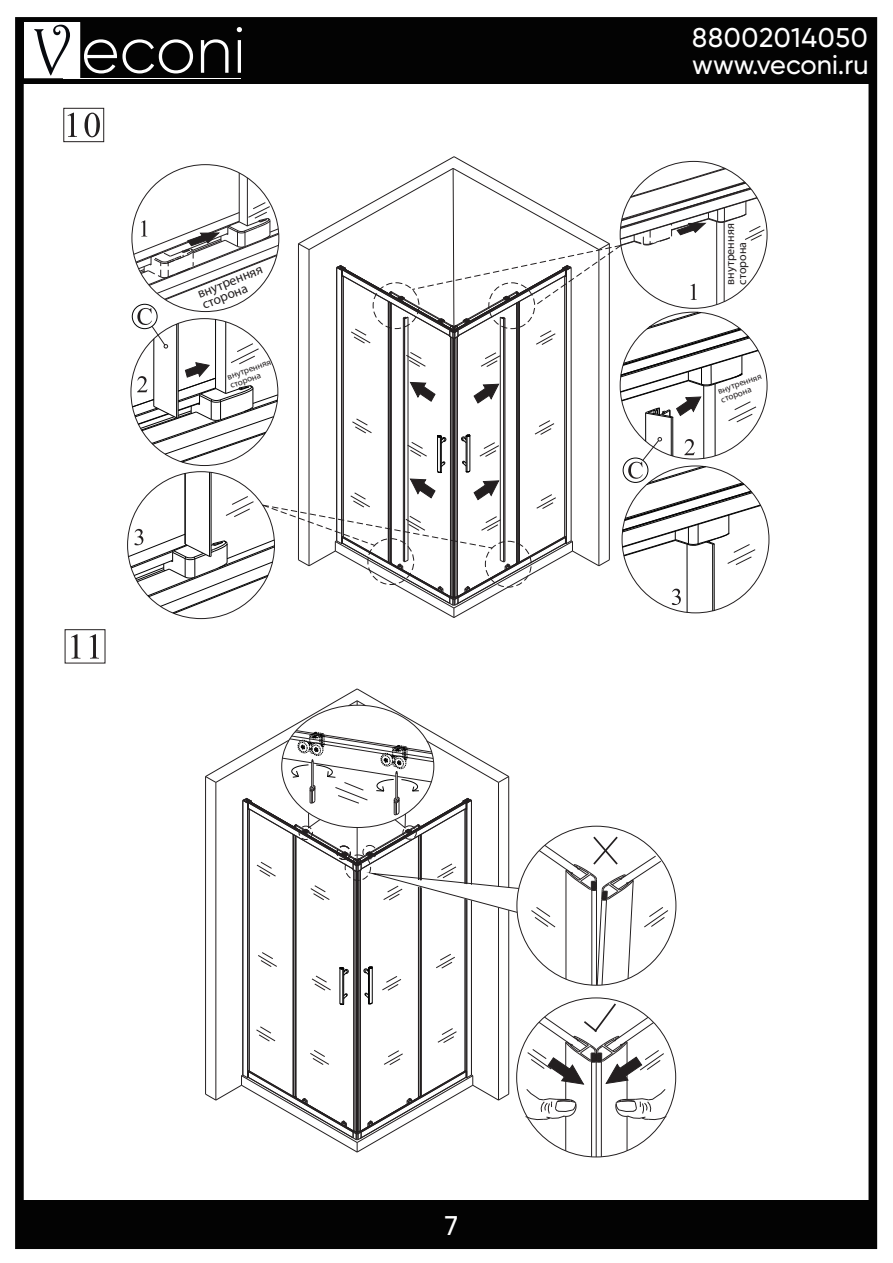
<style>
.page{position:relative;width:893px;height:1263px;background:#fff}
.page>*{position:absolute;margin:0;border:0;box-sizing:border-box;transform-origin:0 0}
.t1{font:500 27px/27px "Gilroy";letter-spacing:.015em;color:#fff}
.t2{font:13.5px/12px "Myriad Pro";color:#231f20}
.t3{font:12px/12px "Myriad Pro";color:#231f20}
.t4{font:9px/9px "Myriad Pro";color:#231f20}
</style>
<div class="page">
<div style="left:22px;top:23px;width:848px;height:61px;background:#030303"></div>
<div style="left:15px;top:17px;width:862px;height:1232px;border:9px solid #030303"></div>
<svg style="left:24px;top:22px;width:169px;height:56px"></svg>
<svg style="left:201px;top:39px;width:28px;height:34px"></svg>
<svg style="left:237px;top:27px;width:5px;height:46px"></svg>
<hr style="left:64px;top:78px;width:177px;height:1px;background:#fff">
<div style="left:17px;top:1200px;width:856px;height:42px;background:#030303"></div>
<svg style="left:68px;top:113px;width:32px;height:24px"></svg>
<div style="left:63px;top:108px;width:41px;height:34px;border:1px solid #231f20"></div>
<svg style="left:71px;top:634px;width:28px;height:24px"></svg>
<div style="left:65px;top:629px;width:40px;height:34px;border:1px solid #231f20"></div>
<svg style="left:531px;top:835px;width:138px;height:151px"></svg>
<svg style="left:436px;top:953px;width:19px;height:16px"></svg>
<svg style="left:258px;top:952px;width:19px;height:15px"></svg>
<svg style="left:437px;top:1028px;width:20px;height:15px"></svg>
<svg style="left:256px;top:1026px;width:20px;height:16px"></svg>
<svg style="left:382px;top:976px;width:20px;height:15px"></svg>
<svg style="left:311px;top:975px;width:20px;height:16px"></svg>
<hr style="left:355px;top:871px;width:1px;height:260px;background:#231f20">
<hr style="left:356px;top:871px;width:1px;height:261px;background:#231f20">
<hr style="left:294px;top:835px;width:1px;height:262px;background:#231f20">
<hr style="left:296px;top:836px;width:1px;height:260px;background:#231f20">
<hr style="left:247px;top:803px;width:1px;height:275px;background:#231f20">
<hr style="left:360px;top:870px;width:1px;height:261px;background:#231f20">
<hr style="left:359px;top:871px;width:1px;height:260px;background:#231f20">
<hr style="left:358px;top:871px;width:1px;height:261px;background:#231f20">
<hr style="left:357px;top:871px;width:1px;height:261px;background:#231f20">
<hr style="left:420px;top:887px;width:1px;height:210px;background:#231f20">
<hr style="left:467px;top:899px;width:1px;height:179px;background:#231f20">
<hr style="left:466px;top:899px;width:1px;height:179px;background:#231f20">
<hr style="left:508px;top:910px;width:1px;height:184px;background:#231f20">
<hr style="left:498px;top:907px;width:1px;height:193px;background:#231f20">
<hr style="left:353px;top:870px;width:1px;height:261px;background:#231f20">
<hr style="left:293px;top:834px;width:1px;height:262px;background:#231f20">
<hr style="left:295px;top:836px;width:1px;height:260px;background:#231f20">
<hr style="left:249px;top:809px;width:1px;height:261px;background:#231f20">
<hr style="left:242px;top:800px;width:1px;height:275px;background:#231f20">
<hr style="left:418px;top:887px;width:1px;height:209px;background:#231f20">
<hr style="left:421px;top:888px;width:1px;height:208px;background:#231f20">
<hr style="left:471px;top:900px;width:1px;height:175px;background:#231f20">
<hr style="left:465px;top:899px;width:1px;height:171px;background:#231f20">
<hr style="left:205px;top:776px;width:1px;height:318px;background:#231f20">
<hr style="left:216px;top:782px;width:1px;height:318px;background:#231f20">
<svg style="left:205px;top:1049px;width:305px;height:104px"></svg>
<svg style="left:205px;top:688px;width:314px;height:225px"></svg>
<hr style="left:627px;top:1116px;width:1px;height:35px;background:#231f20">
<hr style="left:601px;top:1062px;width:1px;height:95px;background:#231f20">
<hr style="left:596px;top:1062px;width:1px;height:95px;background:#231f20">
<hr style="left:565px;top:1116px;width:1px;height:35px;background:#231f20">
<hr style="left:591px;top:1061px;width:1px;height:96px;background:#231f20">
<svg style="left:525px;top:1001px;width:142px;height:119px"></svg>
<hr style="left:372px;top:968px;width:1px;height:35px;background:#030303">
<hr style="left:369px;top:968px;width:1px;height:36px;background:#030303">
<hr style="left:368px;top:968px;width:1px;height:35px;background:#030303">
<svg style="left:363px;top:966px;width:10px;height:9px"></svg>
<svg style="left:364px;top:993px;width:9px;height:12px"></svg>
<hr style="left:340px;top:968px;width:1px;height:35px;background:#030303">
<hr style="left:342px;top:969px;width:1px;height:35px;background:#030303">
<hr style="left:343px;top:968px;width:1px;height:36px;background:#030303">
<svg style="left:339px;top:967px;width:10px;height:9px"></svg>
<svg style="left:339px;top:993px;width:9px;height:12px"></svg>
<svg style="left:128px;top:156px;width:637px;height:462px"></svg>
<h2 class="t2" style="left:196px;top:288px;width:70px;rotate:-22deg">внутренняя сторона</h2>
<p class="t4" style="left:226px;top:373px;width:47px;rotate:-20deg">внутренняя сторона</p>
<h1 class="t1" style="left:692px;top:23px;width:178px">88002014050 www.veconi.ru</h1>
<h3 class="t3" style="left:724px;top:285px;width:63px;rotate:-90deg">внутренняя сторона</h3>
<p class="t4" style="left:716px;top:387px;width:47px;rotate:-20deg">внутренняя сторона</p>
<h1 class="t1" style="left:445px;top:1211px;width:15px">7</h1>
</div>
